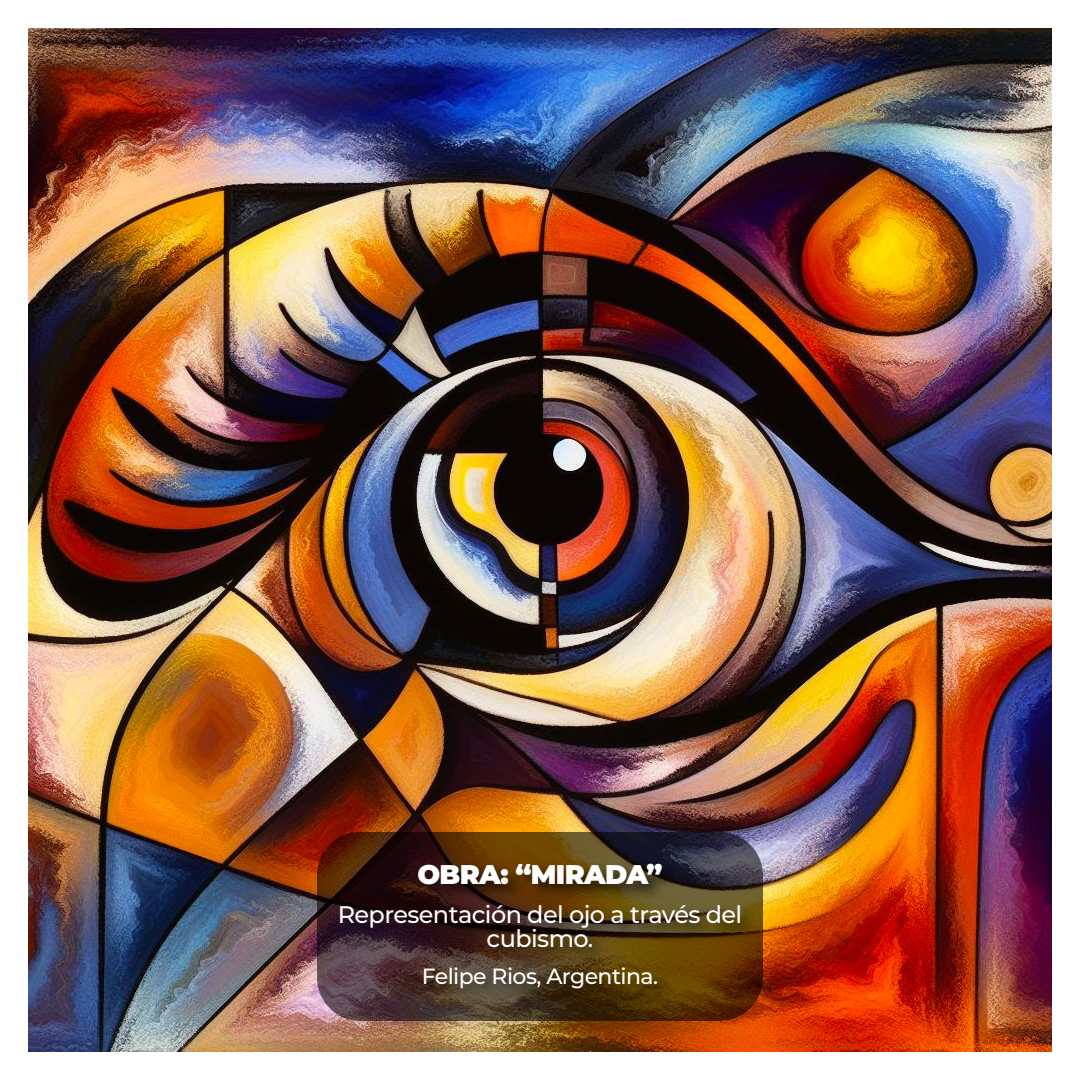
<style>
.page{position:relative;width:1080px;height:1080px;background:#fff}
.page>*{position:absolute;margin:0;border:0;box-sizing:border-box;transform-origin:0 0}
.t1{font:900 27px "Montserrat";letter-spacing:-.025em;color:#fff}
.t2{font:500 24px/24px "Montserrat";letter-spacing:-.025em;color:#fff;text-align:center}
.t3{font:500 22px "Montserrat";letter-spacing:-.025em;color:#fff}
</style>
<div class="page">
<img style="left:28px;top:28px;width:1024px;height:1024px">
<svg style="left:317px;top:832px;width:446px;height:189px;background:#422a17"></svg>
<img style="left:320px;top:852px;width:454px;height:200px">
<p class="t1" style="left:417px;top:854px;width:247px">OBRA: “MIRADA”</p>
<p class="t2" style="left:338px;top:901px;width:406px">Representación del ojo a través del cubismo.</p>
<p class="t3" style="left:422px;top:961px;width:238px">Felipe Rios, Argentina.</p>
</div>
